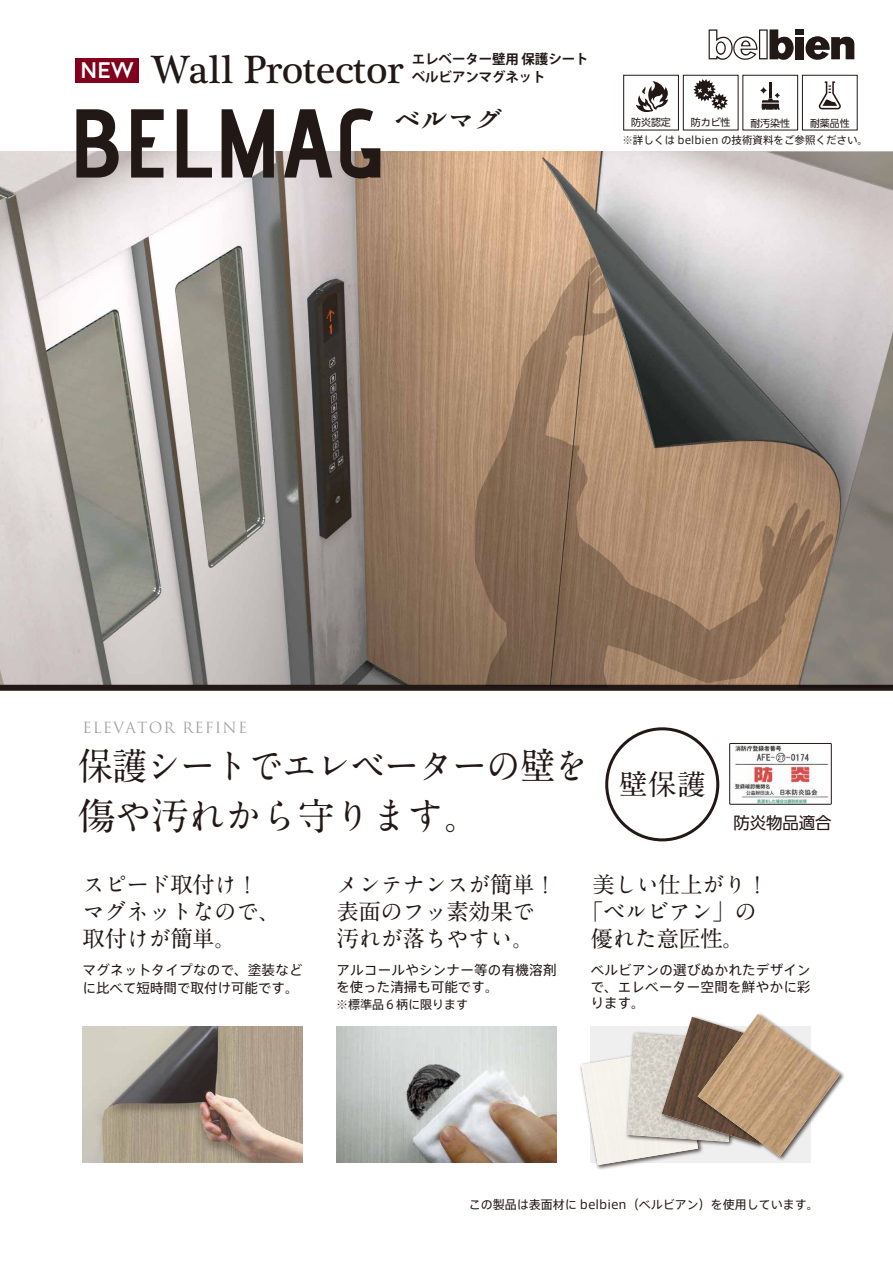
<style>
.page{position:relative;width:893px;height:1263px;background:#fff}
.page>*{position:absolute;margin:0;border:0;box-sizing:border-box;transform-origin:0 0}
.t1{font:97.5px "advent Bd 3";letter-spacing:.01em;color:#221815}
.t2{font:40.5px "Plantagenet Cherokee";letter-spacing:-.01em;color:#221815}
.t3{font:700 37.5px/49.5px "A1 Mincho Std";letter-spacing:-.025em;color:#221815;scale:.93 1}
.t4{font:700 28.5px "A1 Mincho Std";color:#221815}
.t5{font:700 27px "Shuuei 5 Std";color:#221815}
.t6{font:700 22.5px/27px "A1 Mincho Std";letter-spacing:-.025em;color:#221815}
.t7{font:22.5px "Baron Neue";color:#fff}
.t8{font:16.5px "UD Shin Go Pro";letter-spacing:-.01em;color:#221815}
.t9{font:15px "Trajan Pro 3";letter-spacing:.075em;color:#a4a4a5}
.t10{font:13.5px/16.5px "Axis Std";letter-spacing:.02em;color:#221815;text-align:justify}
.t11{font:13.5px/18px "Axis Std";color:#221815}
.t12{font:700 13.5px/18px "Koz Go Pr 6 N";letter-spacing:-.01em;color:#221815}
.t13{font:12px "Axis Std";color:#221815}
.t14{font:10.5px "Axis Std";color:#221815}
.t15{font:10.05px "UD Shin Go Pro";letter-spacing:-.01em;color:#221815}
</style>
<div class="page">
<img style="left:580px;top:1065px;width:48px;height:105px">
<svg style="left:581px;top:1016px;width:230px;height:149px"></svg>
<img style="left:698px;top:1014px;width:142px;height:142px">
<img style="left:83px;top:1026px;width:220px;height:136px">
<img style="left:336px;top:1026px;width:220px;height:136px">
<img style="left:0;top:152px;width:893px;height:533px">
<svg style="left:819px;top:81px;width:22px;height:28px"></svg>
<hr style="left:769px;top:82px;width:3px;height:15px;background:#221815">
<svg style="left:760px;top:87px;width:20px;height:23px"></svg>
<svg style="left:693px;top:79px;width:35px;height:31px"></svg>
<div style="left:795px;top:30px;width:9px;height:5px;background:#221815"></div>
<div style="left:795px;top:37px;width:9px;height:22px;background:#221815"></div>
<svg style="left:709px;top:29px;width:85px;height:31px"></svg>
<svg style="left:805px;top:36px;width:49px;height:24px"></svg>
<div style="left:0;top:685px;width:893px;height:6px;background:#221815"></div>
<div style="left:623px;top:75px;width:56px;height:55px;border:1px solid #221815"></div>
<div style="left:683px;top:75px;width:55px;height:55px;border:1px solid #221815"></div>
<div style="left:742px;top:75px;width:56px;height:55px;border:1px solid #221815"></div>
<div style="left:802px;top:75px;width:56px;height:55px;border:1px solid #221815"></div>
<div style="left:76px;top:58px;width:63px;height:24px;background:#81001b"></div>
<div style="left:605px;top:727px;width:114px;height:114px;border:3px solid #221815;border-radius:50%"></div>
<svg style="left:474px;top:256px;width:359px;height:429px;background:#977f6b"></svg>
<svg style="left:798px;top:284px;width:95px;height:401px;background:#9c938b"></svg>
<svg style="left:766px;top:152px;width:127px;height:43px;background:#b3aaa7"></svg>
<svg style="left:636px;top:81px;width:32px;height:31px"></svg>
<img style="left:734px;top:745px;width:95px;height:57px">
<div style="left:729px;top:743px;width:103px;height:61px;border:1px solid #221815"></div>
<p class="t7" style="left:81px;top:56px;width:54px">NEW</p>
<h2 class="t2" style="left:151px;top:46px;width:254px">Wall Protector</h2>
<p class="t12" style="left:412px;top:51px;width:178px">エレベーター壁用 保護シートベルビアンマグネット</p>
<h1 class="t1" style="left:69px;top:84px;width:317px">BELMAG</h1>
<p class="t5" style="left:394px;top:100px;width:109px">ベルマグ</p>
<p class="t15" style="left:631px;top:114px;width:41px">防炎認定</p>
<p class="t15" style="left:691px;top:114px;width:41px">防カビ性</p>
<p class="t15" style="left:750px;top:115px;width:41px">耐汚染性</p>
<p class="t15" style="left:810px;top:115px;width:41px">耐薬品性</p>
<p class="t14" style="left:622px;top:132px;width:247px">※詳しくは belbien の技術資料をご参照ください。</p>
<p class="t9" style="left:83px;top:717px;width:166px">ELEVATOR REFINE</p>
<h3 class="t3" style="left:78px;top:736px;width:551px">保護シートでエレベーターの壁を傷や汚れから守ります。</h3>
<p class="t4" style="left:619px;top:761px;width:88px">壁保護</p>
<p class="t8" style="left:733px;top:809px;width:100px">防炎物品適合</p>
<p class="t6" style="left:83px;top:868px;width:199px">スピード取付け！マグネットなので、取付けが簡単。</p>
<p class="t11" style="left:83px;top:960px;width:222px">マグネットタイプなので、塗装などに比べて短時間で取付け可能です。</p>
<p class="t6" style="left:337px;top:868px;width:221px">メンテナンスが簡単！表面のフッ素効果で汚れが落ちやすい。</p>
<p class="t10" style="left:336px;top:961px;width:222px">アルコールやシンナー等の有機溶剤を使った清掃も可能です。</p>
<p class="t13" style="left:336px;top:996px;width:133px">※標準品６柄に限ります</p>
<p class="t6" style="left:592px;top:868px;width:178px">美しい仕上がり！</p>
<p class="t6" style="left:581px;top:895px;width:178px">「ベルビアン」の</p>
<p class="t6" style="left:591px;top:922px;width:156px">優れた意匠性。</p>
<p class="t10" style="left:591px;top:961px;width:222px">ベルビアンの選びぬかれたデザインで、エレベーター空間を鮮やかに彩ります。</p>
<p class="t13" style="left:469px;top:1195px;width:351px">この製品は表面材に belbien（ベルビアン）を使用しています。</p>
</div>
